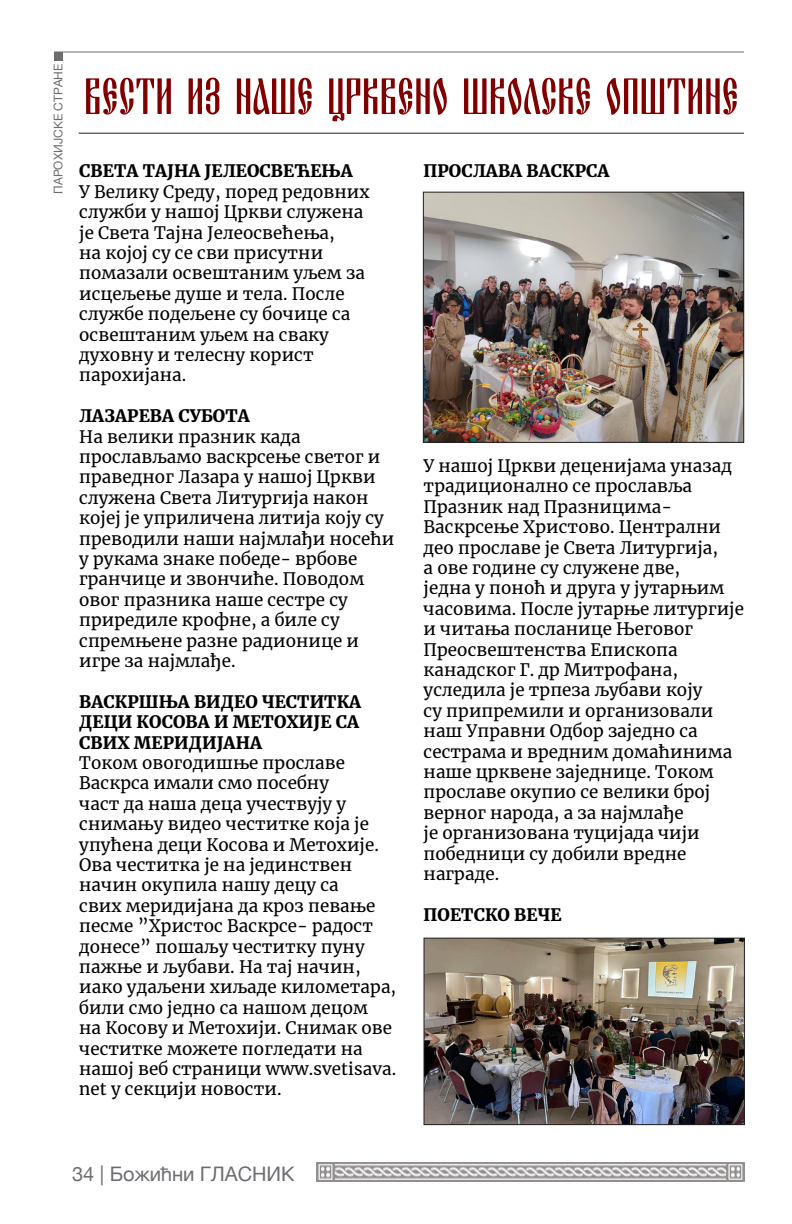
<style>
.page{position:relative;width:792px;height:1224px;background:#fff}
.page>*{position:absolute;margin:0;border:0;box-sizing:border-box;transform-origin:0 0}
.t1{font:53px "Blagovest 1";color:#800000}
.t2{font:20px "Helvetica Neue";color:#6c6d70}
.Glasnik_Body{font:17px/20.4px "Merriweather";letter-spacing:.005em;color:#000}
.Glasnik_Body-2{font:900 17px/20.4px "Merriweather";letter-spacing:.005em;color:#000}
.t3{font:12px "Helvetica Neue";color:#6c6d70}
</style>
<div class="page">
<img style="left:316px;top:1162px;width:429px;height:20px">
<hr style="left:54px;top:52px;width:690px;height:1px;background:#6c6d70">
<div style="left:54px;top:52px;width:9px;height:9px;background:#6c6d70"></div>
<hr style="left:79px;top:133px;width:665px;height:1px;background:#231f20">
<img style="left:425px;top:194px;width:317px;height:247px">
<div style="left:423px;top:192px;width:321px;height:251px;border:1px solid #231f20"></div>
<img style="left:426px;top:940px;width:317px;height:183px">
<div style="left:424px;top:938px;width:321px;height:187px;border:1px solid #231f20"></div>
<p class="t3" style="left:50px;top:194px;width:131px;rotate:-90deg">ПАРОХИЈСКЕ СТРАНЕ</p>
<p class="t1" style="left:84px;top:68px;width:656px">ВЕСТИ ИЗ НАШЕ ЦРКВЕНО ШКОЛСКЕ ОПШТИНЕ</p>
<p class="Glasnik_Body-2" style="left:79px;top:161px;width:275px">СВЕТА ТАЈНА ЈЕЛЕОСВЕЋЕЊА</p>
<p class="Glasnik_Body" style="left:79px;top:181px;width:292px">У Велику Среду, поред редовних служби у нашој Цркви служена је Света Тајна Јелеосвећења,<br>на којој су се сви присутни помазали освештаним уљем за исцељење душе и тела. После службе подељене су бочице са освештаним уљем на сваку духовну и телесну корист парохијана.</p>
<p class="Glasnik_Body-2" style="left:79px;top:405px;width:172px">ЛАЗАРЕВА СУБОТА</p>
<p class="Glasnik_Body" style="left:79px;top:426px;width:317px">На велики празник када прослављамо васкрсење светог и праведног Лазара у нашој Цркви служена Света Литургија након којеј је уприличена литија коју су преводили наши најмлађи носећи у рукама знаке победе- врбове гранчице и звончиће. Поводом овог празника наше сестре су приредиле крофне, а биле су спремњене разне радионице и игре за најмлађе.</p>
<p class="Glasnik_Body-2" style="left:79px;top:691px;width:284px">ВАСКРШЊА ВИДЕО ЧЕСТИТКА<br>ДЕЦИ КОСОВА И МЕТОХИЈЕ СА<br>СВИХ МЕРИДИЈАНА</p>
<p class="Glasnik_Body" style="left:79px;top:752px;width:319px">Током овогодишње прославе<br>Васкрса имали смо посебну<br>част да наша деца учествују у снимању видео честитке која је упућена деци Косова и Метохије.<br>Ова честитка је на јединствен начин окупила нашу децу са<br>свих меридијана да кроз певање песме ”Христос Васкрсе- радост донесе” пошаљу честитку пуну пажње и љубави. На тај начин, иако удаљени хиљаде километара, били смо једно са нашом децом<br>на Косову и Метохији. Снимак ове честитке можете погледати на нашој веб страници www.svetisava. net у секцији новости.</p>
<p class="Glasnik_Body-2" style="left:424px;top:161px;width:187px">ПРОСЛАВА ВАСКРСА</p>
<p class="Glasnik_Body" style="left:424px;top:455px;width:322px">У нашој Цркви деценијама уназад традиционално се прославља<br>Празник над Празницима-<br>Васкрсење Христово. Централни део прославе је Света Литургија,<br>а ове године су служене две,<br>једна у поноћ и друга у јутарњим часовима. После јутарње литургије и читања посланице Његовог<br>Преосвештенства Епископа канадског Г. др Митрофана, уследила је трпеза љубави коју<br>су припремили и организовали наш Управни Одбор заједно са сестрама и вредним домаћинима наше црквене заједнице. Током прославе окупио се велики број верног народа, а за најмлађе<br>је организована туцијада чији победници су добили вредне награде.</p>
<p class="Glasnik_Body-2" style="left:424px;top:904px;width:140px">ПОЕТСКО ВЕЧЕ</p>
<p class="t2" style="left:72px;top:1159px;width:224px">34 | Божићни ГЛАСНИК</p>
</div>
